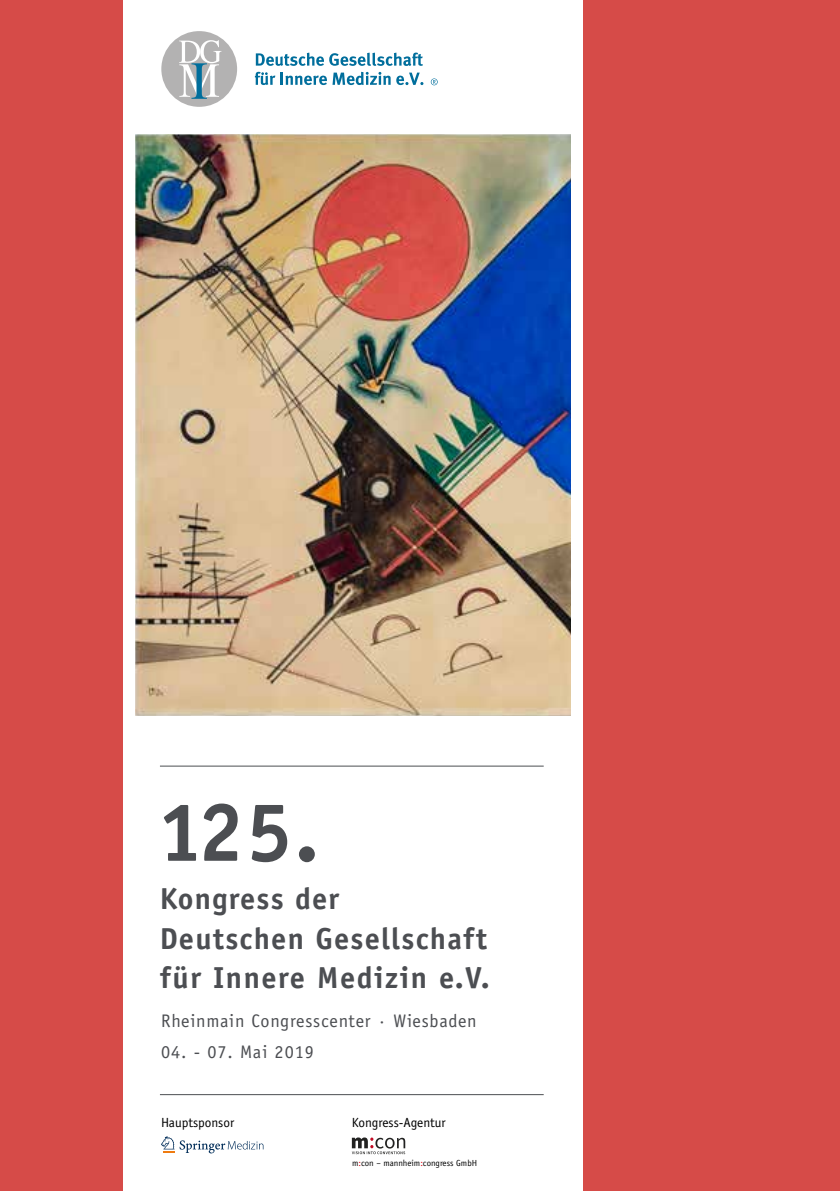
<style>
.page{position:relative;width:840px;height:1191px;background:#fff}
.page>*{position:absolute;margin:0;border:0;box-sizing:border-box;transform-origin:0 0}
.t1{font:700 83.6px "Officina Sans Std";color:#4c4e52}
.t2{font:700 30.4px/39.4px "Officina Sans Std";letter-spacing:.04em;color:#4c4e52}
.t3{font:18.2px "Officina Sans Std";letter-spacing:.04em;color:#4c4e52}
.t4{font:13.2px "Officina Sans Std";color:#000}
.t5{font:8.8px "Officina Sans Std";color:#000}
.s1{color:#e30613}
</style>
<div class="page">
<div style="left:0;top:0;width:839px;height:1191px;background:#d64b48"></div>
<div style="left:123px;top:0;width:459px;height:1191px;background:#fff"></div>
<img style="left:136px;top:134px;width:434px;height:581px">
<svg style="left:161px;top:1136px;width:102px;height:17px"></svg>
<svg style="left:351px;top:1137px;width:54px;height:17px"></svg>
<svg style="left:256px;top:53px;width:166px;height:13px"></svg>
<svg style="left:255px;top:72px;width:135px;height:13px"></svg>
<svg style="left:396px;top:73px;width:27px;height:12px"></svg>
<div style="left:161px;top:31px;width:76px;height:76px;background:#b3b2b2;border-radius:50%"></div>
<svg style="left:179px;top:40px;width:42px;height:59px"></svg>
<svg style="left:430px;top:78px;width:7px;height:7px"></svg>
<hr style="left:160px;top:765px;width:383px;height:1px;background:#4c4e52">
<hr style="left:160px;top:1094px;width:383px;height:1px;background:#4c4e52">
<h1 class="t1" style="left:157px;top:780px;width:164px">125.</h1>
<p class="t2" style="left:160px;top:878px;width:331px">Kongress der<br>Deutschen Gesellschaft für Innere Medizin e.V.</p>
<p class="t3" style="left:161px;top:1010px;width:317px">Rheinmain Congresscenter · Wiesbaden</p>
<p class="t3" style="left:161px;top:1041px;width:154px">04. - 07. Mai 2019</p>
<p class="t4" style="left:161px;top:1115px;width:75px">Hauptsponsor</p>
<p class="t4" style="left:351px;top:1115px;width:95px">Kongress-Agentur</p>
<p class="t5" style="left:352px;top:1158px;width:127px">m<span class="s1">:</span>con – mannheim<span class="s1">:</span>congress GmbH</p>
</div>
